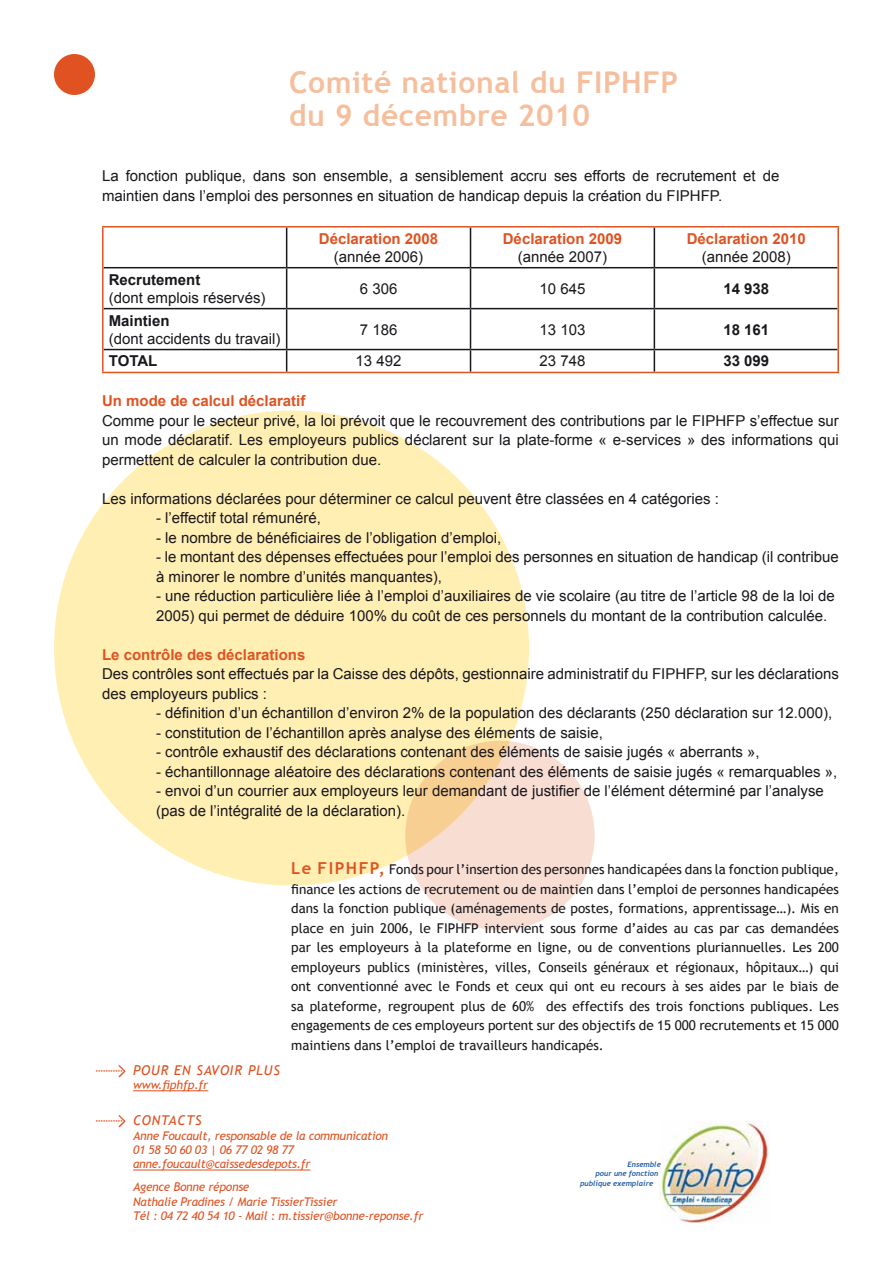
<style>
.page{position:relative;width:893px;height:1263px;background:#fff}
.page>*{position:absolute;margin:0;border:0;box-sizing:border-box;transform-origin:0 0}
.t1{font:700 30px/33px "Trebuchet MS";letter-spacing:.02em;color:#f5bf9e}
.t2{font:30px "Siruca Pictograms";color:#e05221}
.t3{font:15px/19.5px "Arial";color:#1a171c}
.t4{font:700 15px "Arial";color:#e05221}
.t5{font:700 15px "Arial";color:#1a171c}
.t6{font:13.5px/19.5px "Trebuchet MS";color:#1a171c;text-align:justify}
.t7{font:italic 13.5px "Trebuchet MS";letter-spacing:.06em;color:#e05221}
.t8{font:italic 12px/14.4px "Trebuchet MS";letter-spacing:-.02em;color:#e05221}
.t9{font:italic 700 7.5px "Trebuchet";color:#215ca4}
.s1{font-weight:700;font-size:16.5px;color:#e05221}
</style>
<div class="page">
<div style="left:54px;top:54px;width:41px;height:41px;background:#e05221;border-radius:50%"></div>
<div style="left:54px;top:410px;width:475px;height:475px;background:#ffefb3;border-radius:50%"></div>
<svg style="left:405px;top:741px;width:190px;height:189px;background:#f8dac6"></svg>
<hr style="left:286px;top:227px;width:1px;height:40px;background:#1a171c">
<hr style="left:470px;top:227px;width:1px;height:40px;background:#1a171c">
<hr style="left:654px;top:227px;width:1px;height:40px;background:#1a171c">
<hr style="left:104px;top:267px;width:183px;height:1px;background:#1a171c">
<hr style="left:287px;top:267px;width:183px;height:1px;background:#1a171c">
<hr style="left:286px;top:268px;width:1px;height:40px;background:#1a171c">
<hr style="left:470px;top:267px;width:184px;height:1px;background:#1a171c">
<hr style="left:470px;top:268px;width:1px;height:40px;background:#1a171c">
<hr style="left:654px;top:267px;width:183px;height:1px;background:#1a171c">
<hr style="left:654px;top:268px;width:1px;height:40px;background:#1a171c">
<hr style="left:104px;top:308px;width:183px;height:1px;background:#1a171c">
<hr style="left:287px;top:308px;width:183px;height:1px;background:#1a171c">
<hr style="left:286px;top:309px;width:1px;height:40px;background:#1a171c">
<hr style="left:470px;top:308px;width:184px;height:1px;background:#1a171c">
<hr style="left:470px;top:309px;width:1px;height:40px;background:#1a171c">
<hr style="left:654px;top:308px;width:183px;height:1px;background:#1a171c">
<hr style="left:654px;top:309px;width:1px;height:40px;background:#1a171c">
<hr style="left:104px;top:349px;width:183px;height:1px;background:#1a171c">
<hr style="left:287px;top:349px;width:183px;height:1px;background:#1a171c">
<svg style="left:286px;top:350px;width:1px;height:22px"></svg>
<hr style="left:470px;top:349px;width:184px;height:1px;background:#1a171c">
<svg style="left:470px;top:350px;width:1px;height:22px"></svg>
<hr style="left:654px;top:349px;width:183px;height:1px;background:#1a171c">
<svg style="left:654px;top:350px;width:1px;height:22px"></svg>
<hr style="left:102px;top:226px;width:185px;height:1px;background:#e05221">
<hr style="left:102px;top:227px;width:2px;height:41px;background:#e05221">
<hr style="left:287px;top:226px;width:183px;height:1px;background:#e05221">
<hr style="left:470px;top:226px;width:184px;height:1px;background:#e05221">
<hr style="left:654px;top:226px;width:185px;height:1px;background:#e05221">
<hr style="left:837px;top:227px;width:2px;height:41px;background:#e05221">
<hr style="left:102px;top:268px;width:2px;height:41px;background:#e05221">
<hr style="left:837px;top:268px;width:2px;height:41px;background:#e05221">
<hr style="left:102px;top:309px;width:2px;height:41px;background:#e05221">
<hr style="left:837px;top:309px;width:2px;height:41px;background:#e05221">
<hr style="left:102px;top:350px;width:2px;height:22px;background:#e05221">
<hr style="left:837px;top:350px;width:2px;height:22px;background:#e05221">
<hr style="left:102px;top:372px;width:185px;height:1px;background:#e05221">
<hr style="left:287px;top:372px;width:183px;height:1px;background:#e05221">
<hr style="left:470px;top:372px;width:184px;height:1px;background:#e05221">
<hr style="left:654px;top:372px;width:185px;height:1px;background:#e05221">
<hr style="left:133px;top:1090px;width:75px;height:1px;background:#e05221">
<hr style="left:133px;top:1169px;width:178px;height:1px;background:#e05221">
<img style="left:659px;top:1121px;width:111px;height:102px">
<h1 class="t1" style="left:289px;top:66px;width:390px">Comité national du FIPHFP du 9 décembre 2010</h1>
<p class="t3" style="left:102px;top:166px;width:679px">La fonction publique, dans son ensemble, a sensiblement accru ses efforts de recrutement et de maintien dans l’emploi des personnes en situation de handicap depuis la création du FIPHFP.</p>
<p class="t4" style="left:319px;top:229px;width:121px">Déclaration 2008</p>
<p class="t3" style="left:334px;top:247px;width:91px">(année 2006)</p>
<p class="t4" style="left:503px;top:229px;width:121px">Déclaration 2009</p>
<p class="t3" style="left:518px;top:247px;width:91px">(année 2007)</p>
<p class="t4" style="left:687px;top:229px;width:121px">Déclaration 2010</p>
<p class="t3" style="left:702px;top:247px;width:91px">(année 2008)</p>
<p class="t5" style="left:109px;top:269px;width:93px">Recrutement</p>
<p class="t3" style="left:109px;top:288px;width:158px">(dont emplois réservés)</p>
<p class="t5" style="left:109px;top:310px;width:62px">Maintien</p>
<p class="t3" style="left:109px;top:329px;width:173px">(dont accidents du travail)</p>
<p class="t3" style="left:360px;top:279px;width:39px">6 306</p>
<p class="t3" style="left:539px;top:279px;width:47px">10 645</p>
<p class="t5" style="left:723px;top:278px;width:47px">14 938</p>
<p class="t3" style="left:360px;top:320px;width:39px">7 186</p>
<p class="t3" style="left:539px;top:320px;width:47px">13 103</p>
<p class="t5" style="left:723px;top:319px;width:47px">18 161</p>
<p class="t5" style="left:109px;top:351px;width:50px">TOTAL</p>
<p class="t3" style="left:356px;top:352px;width:47px">13 492</p>
<p class="t3" style="left:539px;top:352px;width:47px">23 748</p>
<p class="t5" style="left:723px;top:351px;width:47px">33 099</p>
<p class="t4" style="left:102px;top:391px;width:205px">Un mode de calcul déclaratif</p>
<p class="t3" style="left:102px;top:411px;width:738px;text-align:justify">Comme pour le secteur privé, la loi prévoit que le recouvrement des contributions par le FIPHFP s’effectue sur un mode déclaratif. Les employeurs publics déclarent sur la plate-forme « e-services » des informations qui permettent de calculer la contribution due.</p>
<p class="t3" style="left:102px;top:489px;width:618px">Les informations déclarées pour déterminer ce calcul peuvent être classées en 4 catégories :</p>
<p class="t3" style="left:156px;top:508px;width:166px">- l’effectif total rémunéré,</p>
<p class="t3" style="left:156px;top:528px;width:347px">- le nombre de bénéficiaires de l’obligation d’emploi,</p>
<p class="t3" style="left:156px;top:547px;width:684px">- le montant des dépenses effectuées pour l’emploi des personnes en situation de handicap (il contribue à minorer le nombre d’unités manquantes),</p>
<p class="t3" style="left:156px;top:586px;width:680px">- une réduction particulière liée à l’emploi d’auxiliaires de vie scolaire (au titre de l’article 98 de la loi de<br>2005) qui permet de déduire 100% du coût de ces personnels du montant de la contribution calculée.</p>
<p class="t4" style="left:102px;top:645px;width:205px">Le contrôle des déclarations</p>
<p class="t3" style="left:102px;top:664px;width:738px">Des contrôles sont effectués par la Caisse des dépôts, gestionnaire administratif du FIPHFP, sur les déclarations des employeurs publics :</p>
<p class="t3" style="left:156px;top:703px;width:678px">- définition d’un échantillon d’environ 2% de la population des déclarants (250 déclaration sur 12.000),</p>
<p class="t3" style="left:156px;top:723px;width:448px">- constitution de l’échantillon après analyse des éléments de saisie,</p>
<p class="t3" style="left:156px;top:742px;width:605px">- contrôle exhaustif des déclarations contenant des éléments de saisie jugés « aberrants »,</p>
<p class="t3" style="left:156px;top:762px;width:683px">- échantillonnage aléatoire des déclarations contenant des éléments de saisie jugés « remarquables »,</p>
<p class="t3" style="left:156px;top:781px;width:669px">- envoi d’un courrier aux employeurs leur demandant de justifier de l’élément déterminé par l’analyse (pas de l’intégralité de la déclaration).</p>
<p class="t6" style="left:291px;top:860px;width:549px"><span class="s1">Le FIPHFP,</span> Fonds pour l’insertion des personnes handicapées dans la fonction publique, finance les actions de recrutement ou de maintien dans l’emploi de personnes handicapées dans la fonction publique (aménagements de postes, formations, apprentissage…). Mis en place en juin 2006, le FIPHFP intervient sous forme d’aides au cas par cas demandées par les employeurs à la plateforme en ligne, ou de conventions pluriannuelles. Les 200 employeurs publics (ministères, villes, Conseils généraux et régionaux, hôpitaux…) qui ont conventionné avec le Fonds et ceux qui ont eu recours à ses aides par le biais de sa plateforme, regroupent plus de 60% des effectifs des trois fonctions publiques. Les engagements de ces employeurs portent sur des objectifs de 15 000 recrutements et 15 000 maintiens dans l’emploi de travailleurs handicapés.</p>
<h1 class="t2" style="left:95px;top:1056px;width:34px">q</h1>
<p class="t7" style="left:133px;top:1062px;width:18px">POUR</p>
<p class="t7" style="left:174px;top:1062px;width:31px">EN SAVOIR</p>
<p class="t7" style="left:248px;top:1062px;width:17px">PLUS</p>
<p class="t8" style="left:133px;top:1078px;width:77px">www.fiphfp.fr</p>
<h1 class="t2" style="left:95px;top:1106px;width:34px">q</h1>
<p class="t7" style="left:133px;top:1112px;width:19px">CONTA</p>
<p class="t7" style="left:177px;top:1112px;width:17px">CTS</p>
<p class="t8" style="left:133px;top:1128px;width:257px">Anne Foucault, responsable de la communication<br>01 58 50 60 03 | 06 77 02 98 77 anne.foucault@caissedesdepots.fr</p>
<p class="t8" style="left:133px;top:1180px;width:292px">Agence Bonne réponse<br>Nathalie Pradines / Marie TissierTissier<br>Tél : 04 72 40 54 10 - Mail : m.tissier@bonne-reponse.fr</p>
<p class="t9" style="left:627px;top:1160px;width:35px">Ensemble</p>
<p class="t9" style="left:595px;top:1169px;width:64px">pour une fonction</p>
<p class="t9" style="left:580px;top:1179px;width:75px">publique exemplaire</p>
</div>
